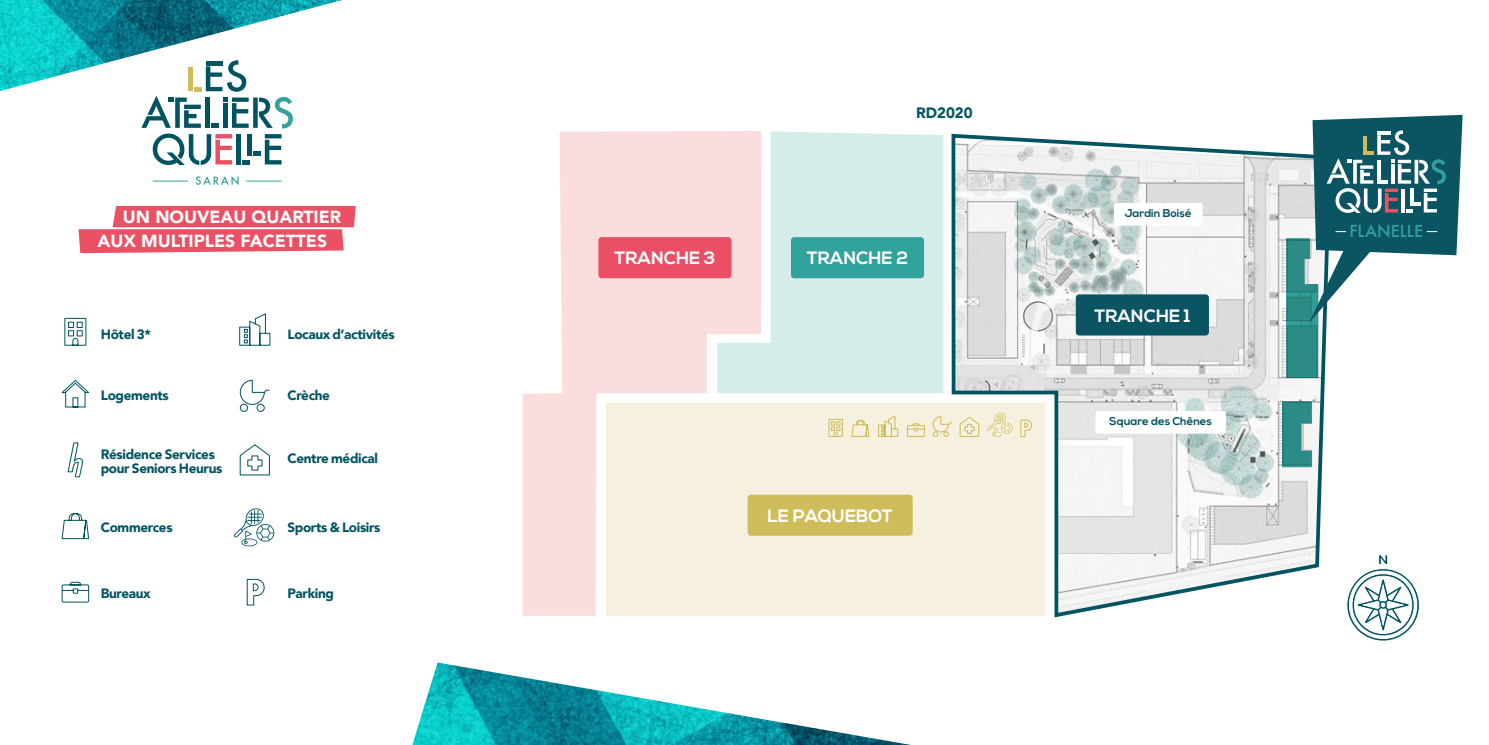
<style>
.page{position:relative;width:1489px;height:745px;background:#fff}
.page>*{position:absolute;margin:0;border:0;box-sizing:border-box;transform-origin:0 0}
.t1{font:700 17.88px "Nexa";color:#fff}
.t2{font:900 17.5px/23.6px "Avenir";color:#fff}
.t3{font:500 16px "Futura";color:#33a29c}
.t4{font:900 15px "Avenir";color:#005461}
.t5{font:900 13.5px/13.5px "Avenir";letter-spacing:-.025em;color:#005461}
.t6{font:700 11.25px "Nexa";color:#005461}
</style>
<div class="page">
<svg style="left:949px;top:133px;width:373px;height:485px"></svg>
<img style="left:0;top:0;width:342px;height:91px">
<img style="left:412px;top:662px;width:493px;height:82px">
<svg style="left:61px;top:380px;width:28px;height:27px"></svg>
<svg style="left:64px;top:317px;width:23px;height:29px"></svg>
<svg style="left:68px;top:442px;width:15px;height:35px"></svg>
<svg style="left:61px;top:513px;width:29px;height:26px"></svg>
<svg style="left:61px;top:581px;width:28px;height:21px"></svg>
<svg style="left:239px;top:313px;width:32px;height:33px"></svg>
<svg style="left:239px;top:379px;width:31px;height:33px"></svg>
<svg style="left:239px;top:444px;width:31px;height:31px"></svg>
<svg style="left:234px;top:508px;width:40px;height:38px"></svg>
<svg style="left:246px;top:578px;width:19px;height:27px"></svg>
<svg style="left:522px;top:131px;width:239px;height:484px;fill:#fbdddd"></svg>
<svg style="left:717px;top:131px;width:226px;height:262px;background:#ddeae9"></svg>
<div style="left:794px;top:240px;width:126px;height:35px;background:#32a29c"></div>
<div style="left:791px;top:237px;width:133px;height:41px;border:6px solid #32a29c"></div>
<div style="left:601px;top:240px;width:127px;height:35px;background:#ea4f65"></div>
<div style="left:598px;top:237px;width:133px;height:41px;border:6px solid #ea4f65"></div>
<svg style="left:141px;top:60px;width:152px;height:105px"></svg>
<svg style="left:196px;top:176px;width:42px;height:9px"></svg>
<hr style="left:153px;top:181px;width:35px;height:1px;background:#34a29c">
<hr style="left:246px;top:181px;width:35px;height:1px;background:#34a29c">
<div style="left:1095px;top:411px;width:130px;height:22px;background:#fff"></div>
<svg style="left:1346px;top:554px;width:74px;height:87px"></svg>
<div style="left:1078px;top:297px;width:127px;height:35px;background:#0b5462"></div>
<div style="left:1075px;top:294px;width:133px;height:41px;border:6px solid #0b5462"></div>
<div style="left:1113px;top:203px;width:89px;height:22px;background:#fff"></div>
<div style="left:606px;top:403px;width:438px;height:212px;background:#f5f1de"></div>
<div style="left:750px;top:497px;width:159px;height:35px;background:#cfbc5a"></div>
<div style="left:747px;top:494px;width:165px;height:41px;border:6px solid #cfbc5a"></div>
<svg style="left:1281px;top:115px;width:181px;height:352px"></svg>
<svg style="left:78px;top:206px;width:278px;height:47px;background:#ed6b7b"></svg>
<svg style="left:828px;top:418px;width:14px;height:18px"></svg>
<svg style="left:851px;top:420px;width:18px;height:16px"></svg>
<svg style="left:907px;top:423px;width:17px;height:13px"></svg>
<svg style="left:878px;top:416px;width:20px;height:20px"></svg>
<svg style="left:932px;top:416px;width:20px;height:20px"></svg>
<svg style="left:959px;top:416px;width:20px;height:20px"></svg>
<svg style="left:987px;top:412px;width:25px;height:24px"></svg>
<svg style="left:1020px;top:419px;width:12px;height:17px"></svg>
<p class="t2" style="left:97px;top:204px;width:245px;text-indent:25px">UN NOUVEAU QUARTIER<br>AUX MULTIPLES FACETTES</p>
<p class="t5" style="left:101px;top:326px;width:52px">Hôtel 3*</p>
<p class="t5" style="left:287px;top:326px;width:109px">Locaux d’activités</p>
<p class="t5" style="left:101px;top:387px;width:70px">Logements</p>
<p class="t5" style="left:287px;top:387px;width:44px">Crèche</p>
<p class="t5" style="left:101px;top:447px;width:123px">Résidence Services pour Seniors Heurus</p>
<p class="t5" style="left:287px;top:451px;width:92px">Centre médical</p>
<p class="t5" style="left:101px;top:519px;width:73px">Commerces</p>
<p class="t5" style="left:287px;top:519px;width:95px">Sports &amp; Loisirs</p>
<p class="t5" style="left:101px;top:585px;width:51px">Bureaux</p>
<p class="t5" style="left:287px;top:585px;width:48px">Parking</p>
<p class="t4" style="left:916px;top:100px;width:58px">RD2020</p>
<h1 class="t1" style="left:614px;top:248px;width:103px">TRANCHE 3</h1>
<h1 class="t1" style="left:806px;top:248px;width:103px">TRANCHE 2</h1>
<h1 class="t1" style="left:767px;top:505px;width:127px">LE PAQUEBOT</h1>
<p class="t6" style="left:1124px;top:207px;width:68px">Jardin Boisé</p>
<h1 class="t1" style="left:1094px;top:305px;width:97px">TRANCHE 1</h1>
<p class="t6" style="left:1109px;top:415px;width:104px">Square des Chênes</p>
<p class="t3" style="left:1349px;top:220px;width:75px">FLANELLE</p>
</div>
